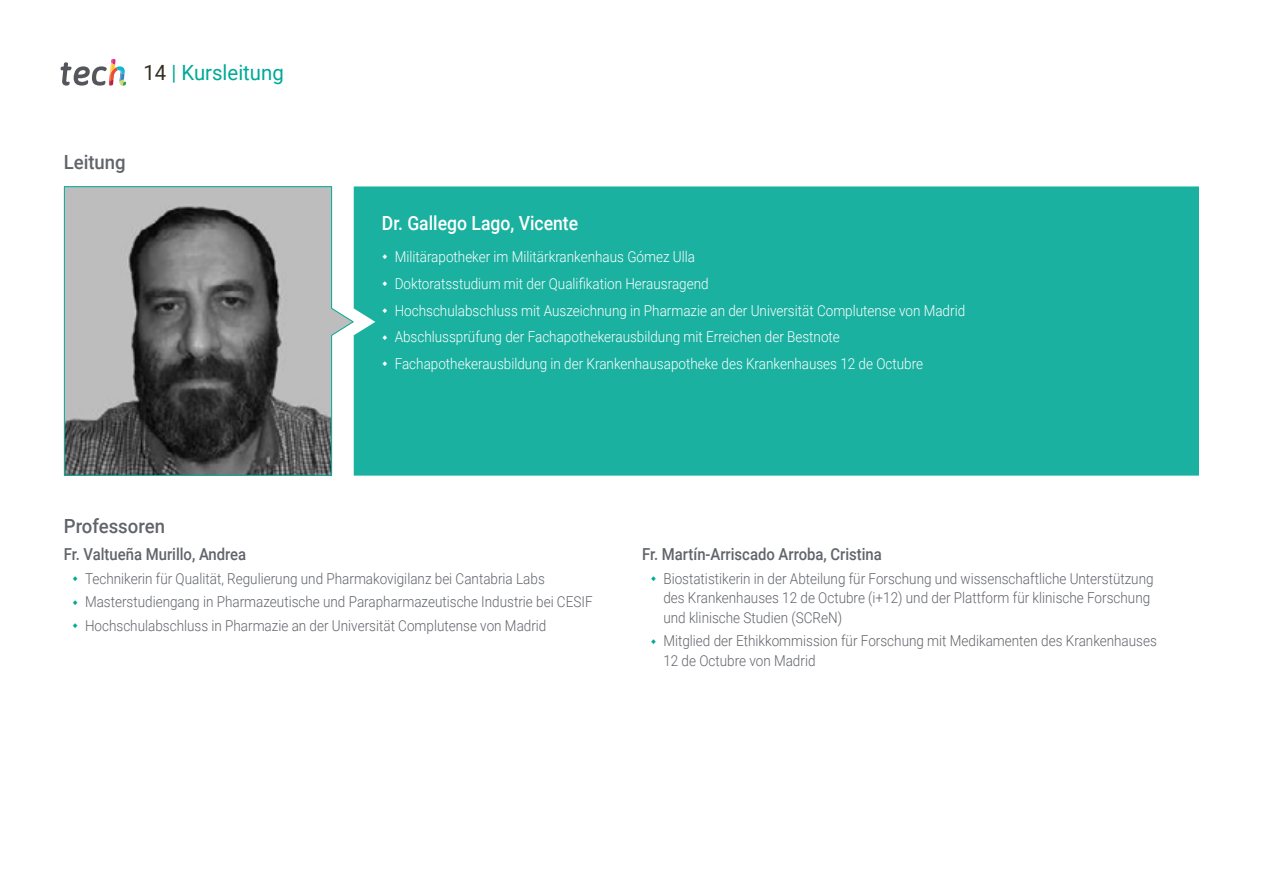
<style>
.page{position:relative;width:1263px;height:893px;background:#fff}
.page>*{position:absolute;margin:0;border:0;box-sizing:border-box;transform-origin:0 0}
.t1{font:21px "Roboto";color:#00a996}
.t2{font:500 19.5px "Roboto";color:#fff;scale:.9 1}
.t3{font:500 19.5px "Roboto";color:#61646a;scale:.95 1}
.t4{font:500 16.5px "Roboto";color:#61646a;scale:.9 1}
.t5{font:300 15px/19.5px "Roboto";color:#61646a;scale:.9 1}
.t6{font:300 15px/26.7px "Roboto";color:#fff;scale:.9 1}
.s1{color:#312e20}
</style>
<div class="page">
<svg style="left:61px;top:59px;width:65px;height:27px"></svg>
<div style="left:354px;top:186px;width:845px;height:290px;background:#1ab1a0"></div>
<svg style="left:64px;top:186px;width:290px;height:290px"></svg>
<svg style="left:383px;top:254px;width:4px;height:5px"></svg>
<svg style="left:383px;top:281px;width:4px;height:5px"></svg>
<svg style="left:383px;top:308px;width:4px;height:5px"></svg>
<svg style="left:383px;top:335px;width:4px;height:5px"></svg>
<svg style="left:383px;top:361px;width:4px;height:5px"></svg>
<h1 class="t1" style="left:144px;top:57px;width:142px"><span class="s1">14</span> | Kursleitung</h1>
<h2 class="t3" style="left:64px;top:149px;width:67px">Leitung</h2>
<h2 class="t2" style="left:382px;top:210px;width:219px">Dr. Gallego Lago, Vicente</h2>
<p class="t6" style="left:395px;top:243px;width:635px">Militärapotheker im Militärkrankenhaus Gómez Ulla<br>Doktoratsstudium mit der Qualifikation Herausragend<br>Hochschulabschluss mit Auszeichnung in Pharmazie an der Universität Complutense von Madrid Abschlussprüfung der Fachapothekerausbildung mit Erreichen der Bestnote Fachapothekerausbildung in der Krankenhausapotheke des Krankenhauses 12 de Octubre</p>
<h2 class="t3" style="left:64px;top:512px;width:108px">Professoren</h2>
<p class="t4" style="left:64px;top:542px;width:204px">Fr. Valtueña Murillo, Andrea</p>
<p class="t5" style="left:85px;top:566px;width:565px;line-height:23.7px">Technikerin für Qualität, Regulierung und Pharmakovigilanz bei Cantabria Labs<br>Masterstudiengang in Pharmazeutische und Parapharmazeutische Industrie bei CESIF<br>Hochschulabschluss in Pharmazie an der Universität Complutense von Madrid</p>
<p class="t4" style="left:642px;top:542px;width:268px">Fr. Martín-Arriscado Arroba, Cristina</p>
<p class="t5" style="left:663px;top:568px;width:546px">Biostatistikerin in der Abteilung für Forschung und wissenschaftliche Unterstützung des Krankenhauses 12 de Octubre (i+12) und der Plattform für klinische Forschung und klinische Studien (SCReN)</p>
<p class="t5" style="left:663px;top:631px;width:550px">Mitglied der Ethikkommission für Forschung mit Medikamenten des Krankenhauses<br>12 de Octubre von Madrid</p>
</div>
